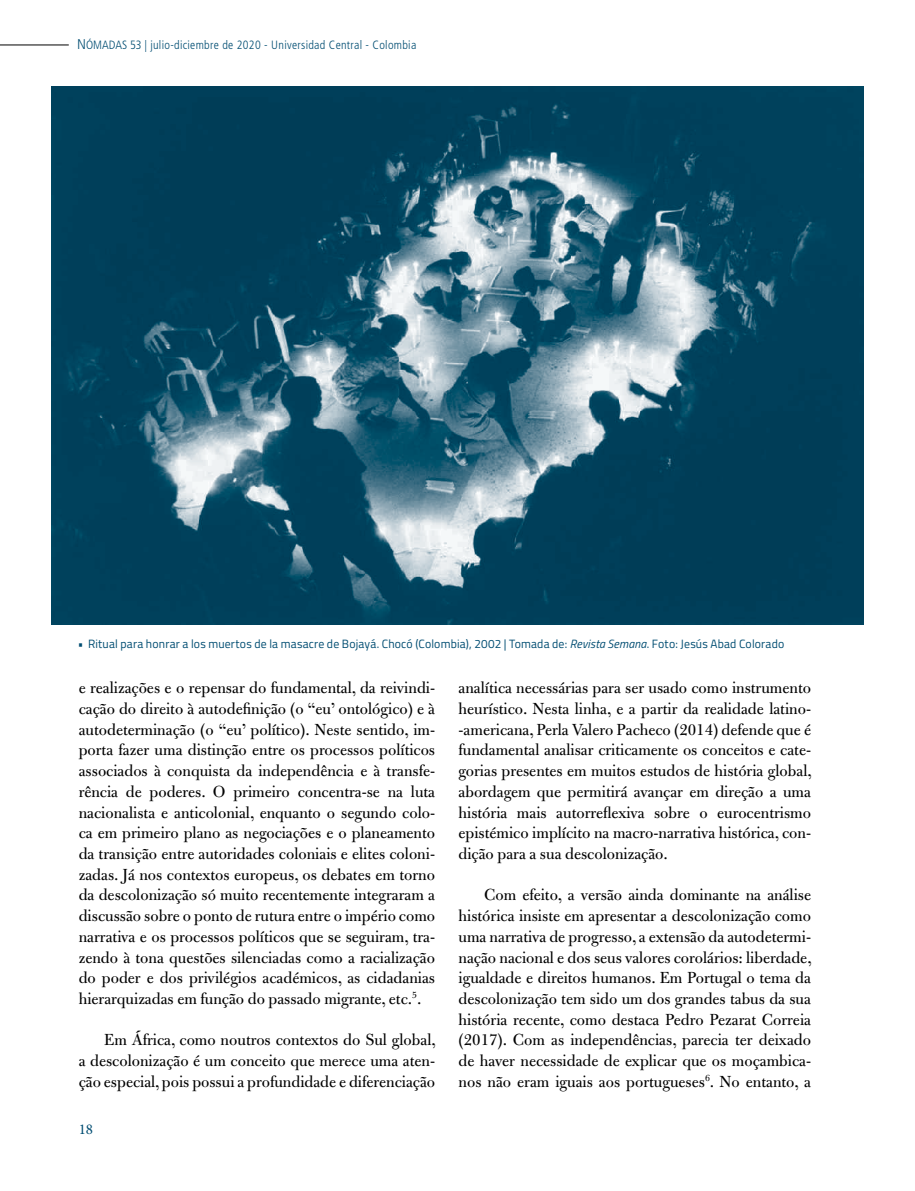
<style>
.page{position:relative;width:915px;height:1191px;background:#fff}
.page>*{position:absolute;margin:0;border:0;box-sizing:border-box;transform-origin:0 0}
.t1{font:17.25px/20.7px "Bulmer MT Std";color:#000;text-align:justify}
.t2{font:15px "Minion Pro";color:#004d72}
.t3{font:12px "Titillium Web";letter-spacing:.015em;color:#004d72}
.t4{font:300 condensed 12px "Frutiger LT Std";letter-spacing:.025em;color:#004d72}
.s1{font-size:14.1px}
.s2{font-style:italic}
</style>
<div class="page">
<hr style="left:0;top:45px;width:69px;height:1px;background:#000">
<img style="left:51px;top:86px;width:812px;height:538px">
<p class="t4" style="left:77px;top:39px;width:340px"><span class="s1">N</span>ÓMADAS 53 | julio-diciembre de 2020 - Universidad Central - Colombia</p>
<p class="t3" style="left:77px;top:639px;width:708px"><span class="s2">•</span> Ritual para honrar a los muertos de la masacre de Bojayá. Chocó (Colombia), 2002 | Tomada de: <span class="s2">Revista Semana</span>. Foto: Jesús Abad Colorado</p>
<p class="t1" style="left:79px;top:678px;width:358px">e realizações e o repensar do fundamental, da reivindi&shy;cação do direito à autodefinição (o “eu’ ontológico) e à autodeterminação (o “eu’ político). Neste sentido, im&shy;porta fazer uma distinção entre os processos políticos associados à conquista da independência e à transfe&shy;rência de poderes. O primeiro concentra-se na luta nacionalista e anticolonial, enquanto o segundo colo&shy;ca em primeiro plano as negociações e o planeamento da transição entre autoridades coloniais e elites coloni&shy;zadas. Já nos contextos europeus, os debates em torno da descolonização só muito recentemente integraram a discussão sobre o ponto de rutura entre o império como narrativa e os processos políticos que se seguiram, tra&shy;zendo à tona questões silenciadas como a racialização do poder e dos privilégios académicos, as cidadanias hierarquizadas em função do passado migrante, etc.<sup>5</sup>.</p>
<p class="t1" style="left:79px;top:1030px;width:358px;text-indent:26px">Em África, como noutros contextos do Sul global, a descolonização é um conceito que merece uma aten&shy;ção especial, pois possui a profundidade e diferenciação</p>
<p class="t2" style="left:79px;top:1123px;width:16px">18</p>
<p class="t1" style="left:458px;top:678px;width:354px">analítica necessárias para ser usado como instrumento heurístico. Nesta linha, e a partir da realidade latino--americana, Perla Valero Pacheco (2014) defende que é fundamental analisar criticamente os conceitos e cate&shy;gorias presentes em muitos estudos de história global, abordagem que permitirá avançar em direção a uma história mais autorreflexiva sobre o eurocentrismo epistémico implícito na macro-narrativa histórica, con&shy;dição para a sua descolonização.</p>
<p class="t1" style="left:458px;top:885px;width:354px;text-indent:26px">Com efeito, a versão ainda dominante na análise histórica insiste em apresentar a descolonização como uma narrativa de progresso, a extensão da autodetermi&shy;nação nacional e dos seus valores corolários: liberdade, igualdade e direitos humanos. Em Portugal o tema da descolonização tem sido um dos grandes tabus da sua história recente, como destaca Pedro Pezarat Correia (2017). Com as independências, parecia ter deixado de haver necessidade de explicar que os moçambica&shy;nos não eram iguais aos portugueses<sup>6</sup>. No entanto, a</p>
</div>
